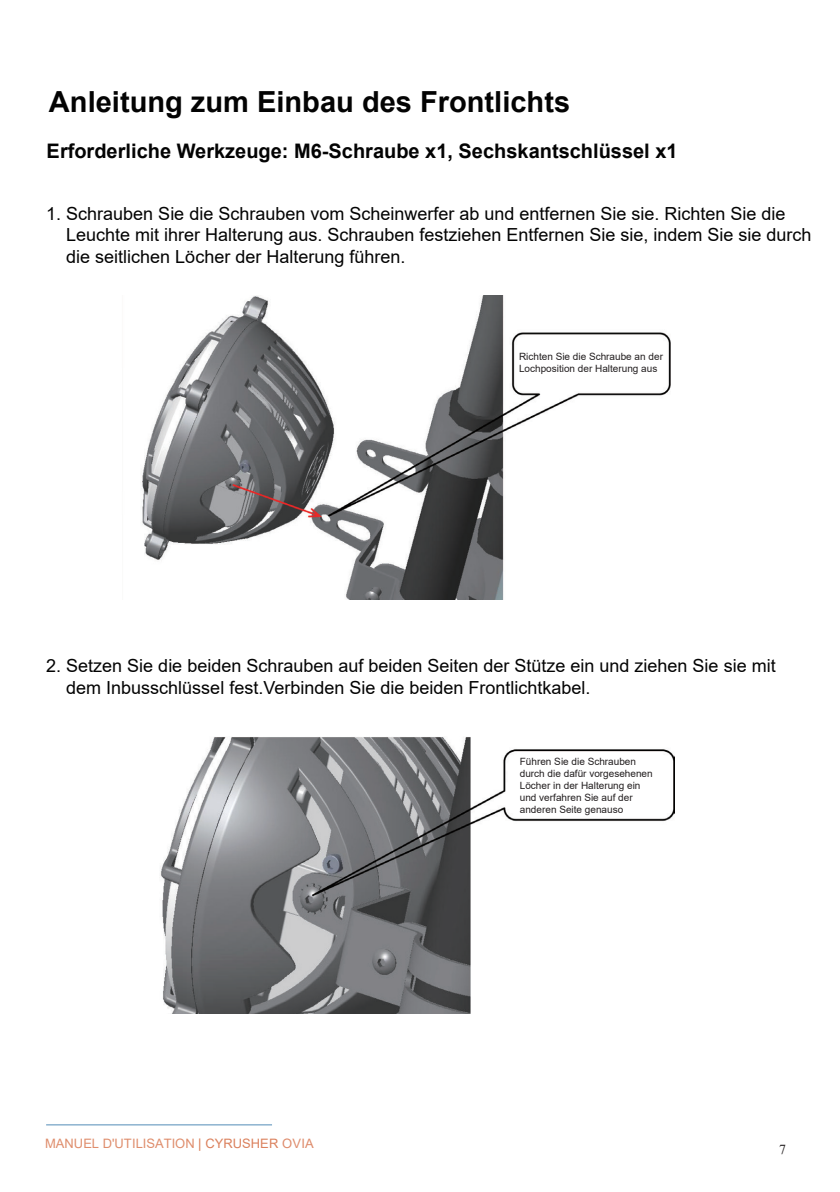
<style>
.page{position:relative;width:840px;height:1192px;background:#fff}
.page>*{position:absolute;margin:0;border:0;box-sizing:border-box;transform-origin:0 0}
.t1{font:700 29px "Arial";color:#030303}
.t2{font:700 20px "Arial";color:#030303}
.t3{font:18px/21.6px "Arial";color:#030303}
.t4{font:13.8px "Times New Roman";color:#231f20}
.t5{font:13px "Arial";color:#df8e6d}
.t6{font:10px/12px "Arial";color:#231f20}
.s1{color:#d8774e}
.s2{color:#db815d}
.s3{color:#de8b6b}
</style>
<div class="page">
<hr style="left:46px;top:1124px;width:226px;height:1px;background:#538cb7">
<img style="left:141px;top:295px;width:530px;height:304px">
<img style="left:160px;top:737px;width:514px;height:276px">
<div style="left:508px;top:753px;width:162px;height:60px;background:#fff;border-radius:12px"></div>
<div style="left:521px;top:338px;width:141px;height:51px;background:#fff;border-radius:13px"></div>
<h1 class="t1" style="left:49px;top:81px;width:523px">Anleitung zum Einbau des Frontlichts</h1>
<p class="t2" style="left:47px;top:137px;width:632px">Erforderliche Werkzeuge: M6-Schraube x1, Sechskantschlüssel x1</p>
<p class="t3" style="left:66px;top:202px;width:747px;text-indent:-20px">1. Schrauben Sie die Schrauben vom Scheinwerfer ab und entfernen Sie sie. Richten Sie die<br>Leuchte mit ihrer Halterung aus. Schrauben festziehen Entfernen Sie sie, indem Sie sie durch die seitlichen Löcher der Halterung führen.</p>
<p class="t6" style="left:519px;top:350px;width:145px">Richten Sie die Schraube an der<br>Lochposition der Halterung aus</p>
<p class="t3" style="left:66px;top:654px;width:711px;text-indent:-20px">2. Setzen Sie die beiden Schrauben auf beiden Seiten der Stütze ein und ziehen Sie sie mit dem Inbusschlüssel fest.Verbinden Sie die beiden Frontlichtkabel.</p>
<p class="t5" style="left:45px;top:1134px;width:270px">MANUEL D'UTILISATION <span class="s1">|</span> <span class="s2">CYRUSHER</span> <span class="s3">OVIA</span></p>
<p class="t6" style="left:520px;top:755px;width:134px">Führen Sie die Schrauben durch die dafür vorgesehenen<br>Löcher in der Halterung ein und verfahren Sie auf der anderen Seite genauso</p>
<p class="t4" style="left:779px;top:1138px;width:8px">7</p>
</div>
